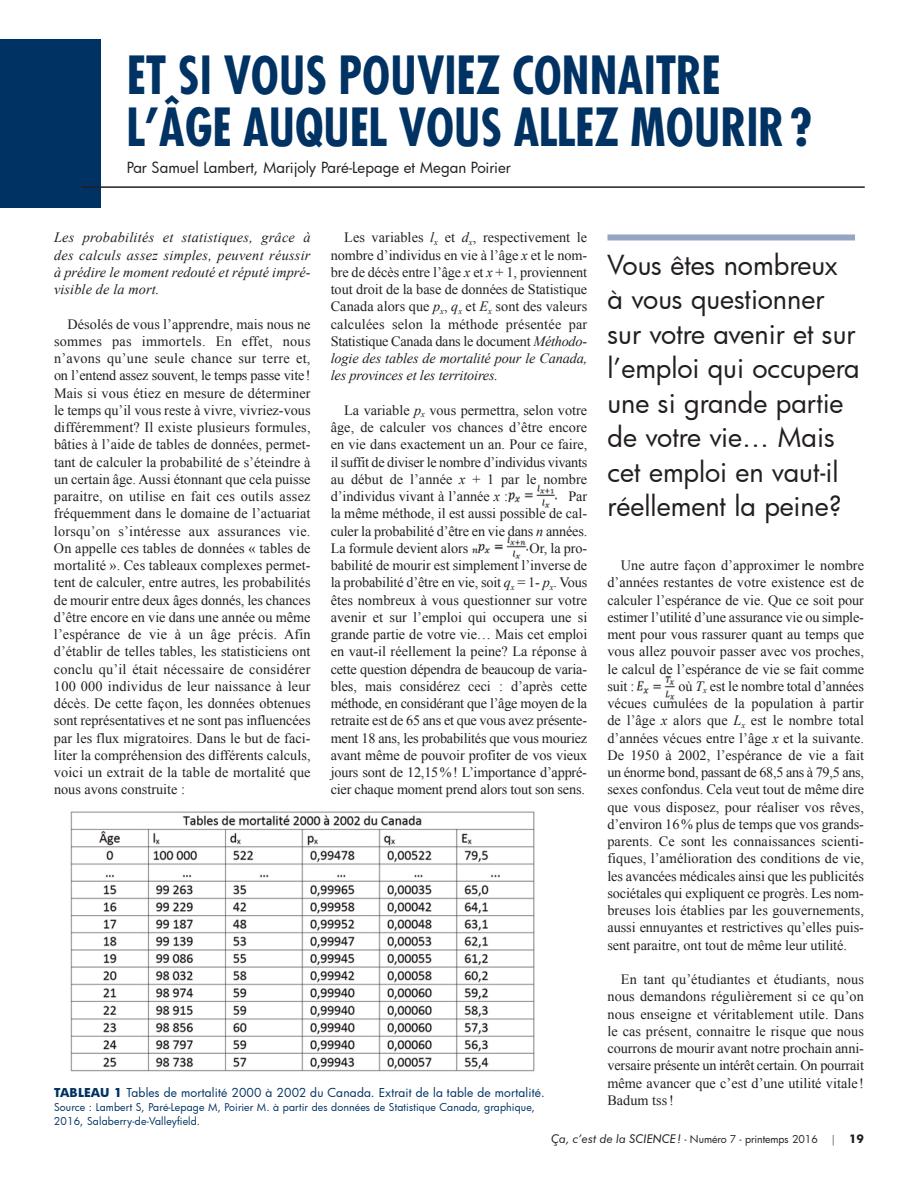
<style>
.page{position:relative;width:918px;height:1188px;background:#fff}
.page>*{position:absolute;margin:0;border:0;box-sizing:border-box;transform-origin:0 0}
.t1{font:700 condensed 51px/52.5px "Futura";color:#003263;scale:.95 1}
.t2{font:27px/34.5px "Futura";color:#231f20}
.t3{font:15px "Futura";color:#231f20}
.t4{font:14.25px/17.2px "Times New Roman";letter-spacing:-.005em;color:#231f20;text-align:justify}
.t5{font:italic 14.25px/17.2px "Times New Roman";letter-spacing:.005em;color:#231f20;text-align:justify}
.t6{font:12px "Futura";letter-spacing:.015em;color:#003263}
.t7{font:10.5px/14.2px "Futura";letter-spacing:.015em;color:#003263}
.t8{font:10.5px "Futura";color:#231f20}
.s1{font-style:italic}
.s2{font-weight:700}
.s3{font-family:"Futura BT";font-style:italic;font-size:12px}
.s4{font-family:"Futura BT";font-weight:700;color:#939598}
.s5{font-family:"Futura BT";font-weight:700;font-size:12px}
</style>
<div class="page">
<img style="left:636px;top:676px;width:39px;height:24px">
<img style="left:472px;top:536px;width:57px;height:23px">
<img style="left:508px;top:484px;width:49px;height:24px">
<img style="left:70px;top:811px;width:465px;height:261px">
<div style="left:608px;top:234px;width:247px;height:6px;background:#95a5c4"></div>
<div style="left:0;top:40px;width:100px;height:168px;background:#003263"></div>
<hr style="left:82px;top:186px;width:783px;height:2px;background:#231f20">
<h1 class="t1" style="left:127px;top:54px;width:723px">ET SI VOUS POUVIEZ CONNAITRE<br>LÊ˜GE AUQUEL VOUS ALLEZ MOURIR ?</h1>
<p class="t3" style="left:127px;top:157px;width:386px">Par Samuel Lambert, Marijoly Paré-Lepage et Megan Poirier</p>
<p class="t5" style="left:54px;top:229px;width:258px">Les probabilités et statistiques, grâce à des calculs assez simples, peuvent réussir à prédire le moment redouté et réputé impré&shy;visible de la mort.</p>
<p class="t4" style="left:54px;top:315px;width:258px;text-indent:14px">Désolés de vous l’apprendre, mais nous ne sommes pas immortels. En effet, nous n’avons qu’une seule chance sur terre et, on l’entend assez souvent, le temps passe vite!<br>Mais si vous étiez en mesure de déterminer le temps qu’il vous reste à vivre, vivriez-vous différemment? Il existe plusieurs formules, bâties à l’aide de tables de données, permet&shy;tant de calculer la probabilité de s’éteindre à un certain âge. Aussi étonnant que cela puisse paraitre, on utilise en fait ces outils assez fréquemment dans le domaine de l’actuariat lorsqu’on s’intéresse aux assurances vie.<br>On appelle ces tables de données « tables de mortalité ». Ces tableaux complexes permet&shy;tent de calculer, entre autres, les probabilités de mourir entre deux âges donnés, les chances d’être encore en vie dans une année ou même l’espérance de vie à un âge précis. Afin d’établir de telles tables, les statisticiens ont conclu qu’il était nécessaire de considérer 100 000 individus de leur naissance à leur décès. De cette façon, les données obtenues sont représentatives et ne sont pas influencées par les flux migratoires. Dans le but de faci&shy;liter la compréhension des différents calculs, voici un extrait de la table de mortalité que nous avons construite :</p>
<p class="t4" style="left:331px;top:229px;width:258px;text-indent:14px">Les variables <span class="s1">l</span><sub>x</sub> et <span class="s1">d</span><sub>x</sub>, respectivement le nombre d’individus en vie à l’âge <span class="s1">x</span> et le nom&shy;bre de décès entre l’âge <span class="s1">x</span> et <span class="s1">x</span> + 1, proviennent tout droit de la base de données de Statistique Canada alors que <span class="s1">p</span><sub>x</sub>, <span class="s1">q</span><sub>x</sub> et <span class="s1">E</span><sub>x</sub> sont des valeurs calculées selon la méthode présentée par Statistique Canada dans le document <span class="s1">Méthodo&shy;logie des tables de mortalité pour le Canada, les provinces et les territoires.</span></p>
<p class="t4" style="left:331px;top:401px;width:258px;text-indent:14px">La variable <span class="s1">p</span><sub>x</sub> vous permettra, selon votre âge, de calculer vos chances d’être encore en vie dans exactement un an. Pour ce faire, il suffit de diviser le nombre d’individus vivants au début de l’année <span class="s1">x</span> + 1 par le nombre d’individus vivant à l’année <span class="s1">x</span> :</p>
<p class="t4" style="left:331px;top:488px;width:258px;text-indent:238px">Par la même méthode, il est aussi possible de cal&shy;culer la probabilité d’être en vie dans <span class="s1">n</span> années.<br>La formule devient alors</p>
<p class="t4" style="left:331px;top:539px;width:258px;text-indent:199px">Or, la pro&shy;babilité de mourir est simplement l’inverse de la probabilité d’être en vie, soit <span class="s1">q</span><sub>x</sub> = 1- <span class="s1">p</span><sub>x</sub>. Vous êtes nombreux à vous questionner sur votre avenir et sur l’emploi qui occupera une si grande partie de votre vie… Mais cet emploi en vaut-il réellement la peine? La réponse à cette question dépendra de beaucoup de varia&shy;bles, mais considérez ceci : d’après cette méthode, en considérant que l’âge moyen de la retraite est de 65 ans et que vous avez présente&shy;ment 18 ans, les probabilités que vous mouriez avant même de pouvoir profiter de vos vieux jours sont de 12,15%! L’importance d’appré&shy;cier chaque moment prend alors tout son sens.</p>
<p class="t6" style="left:54px;top:1084px;width:492px"><span class="s2">TABLEAU 1</span> Tables de mortalité 2000 à 2002 du Canada. Extrait de la table de mortalité.</p>
<p class="t7" style="left:54px;top:1100px;width:482px">Source : Lambert S, Paré-Lepage M, Poirier M. à partir des données de Statistique Canada, graphique,<br>2016, Salaberry-de-Valleyfield.</p>
<h2 class="t2" style="left:608px;top:247px;width:254px">Vous êtes nombreux à vous questionner sur votre avenir et sur l’emploi qui occupera une si grande partie de votre vie… Mais cet emploi en vaut-il réellement la peine?</h2>
<p class="t4" style="left:607px;top:557px;width:258px;text-indent:14px">Une autre façon d’approximer le nombre d’années restantes de votre existence est de calculer l’espérance de vie. Que ce soit pour estimer l’utilité d’une assurance vie ou simple&shy;ment pour vous rassurer quant au temps que vous allez pouvoir passer avec vos proches, le calcul de l’espérance de vie se fait comme suit :</p>
<p class="t4" style="left:607px;top:677px;width:258px;text-indent:71px">où <span class="s1">T</span><sub>x</sub> est le nombre total d’années vécues cumulées de la population à partir de l’âge <span class="s1">x</span> alors que <span class="s1">L</span><sub>x</sub> est le nombre total d’années vécues entre l’âge <span class="s1">x</span> et la suivante.<br>De 1950 à 2002, l’espérance de vie a fait un énorme bond, passant de 68,5 ans à 79,5 ans, sexes confondus. Cela veut tout de même dire que vous disposez, pour réaliser vos rêves, d’environ 16% plus de temps que vos grands&shy;parents. Ce sont les connaissances scienti&shy;fiques, l’amélioration des conditions de vie, les avancées médicales ainsi que les publicités sociétales qui expliquent ce progrès. Les nom&shy;breuses lois établies par les gouvernements, aussi ennuyantes et restrictives qu’elles puis&shy;sent paraitre, ont tout de même leur utilité.</p>
<p class="t4" style="left:607px;top:971px;width:258px;text-indent:14px">En tant qu’étudiantes et étudiants, nous nous demandons régulièrement si ce qu’on nous enseigne et véritablement utile. Dans le cas présent, connaitre le risque que nous courrons de mourir avant notre prochain anni&shy;versaire présente un intérêt certain. On pourrait même avancer que c’est d’une utilité vitale !<br>Badum tss!</p>
<p class="t8" style="left:551px;top:1132px;width:314px"><span class="s3">Ça, c’est de la SCIENCE !</span> - Numéro 7 - printemps 2016 <span class="s4">|</span> <span class="s5">19</span></p>
</div>
